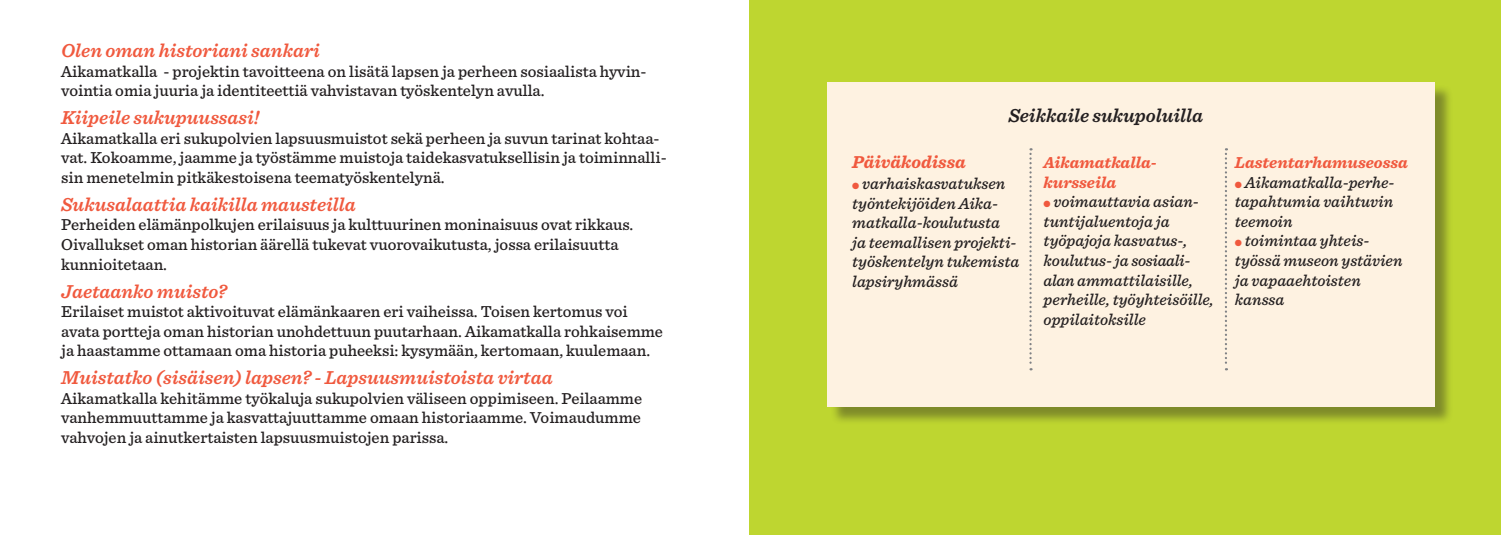
<style>
.page{position:relative;width:1501px;height:535px;background:#fff}
.page>*{position:absolute;margin:0;border:0;box-sizing:border-box;transform-origin:0 0}
.väliotsikko{font:italic 600 19.5px "Sentinel";color:#f0593e}
.väliotsikko-2{font:italic 600 19.5px "Sentinel";color:#231f20}
.t1{font:italic 700 18px "Sentinel";color:#f0593e}
.t2{font:500 16.5px/19.5px "Sentinel";color:#231f20}
.t3{font:italic 500 16.5px/19.5px "Sentinel";color:#231f20}
.t4{font:italic 700 16.5px/19.5px "Sentinel";color:#f0593e}
.s1{color:#f0593e}
</style>
<div class="page">
<div style="left:748px;top:0;width:752px;height:534px;background:#bed630"></div>
<div style="left:829px;top:84px;width:624px;height:341px;background:#231f20;opacity:.41"></div>
<div style="left:827px;top:82px;width:607px;height:324px;background:#fef2e1"></div>
<svg style="left:1029px;top:148px;width:2px;height:222px"></svg>
<svg style="left:1224px;top:148px;width:2px;height:222px"></svg>
<p class="väliotsikko" style="left:61px;top:36px;width:260px">Olen oman historiani sankari</p>
<p class="t2" style="left:61px;top:60px;width:586px">Aikamatkalla - projektin tavoitteena on lisätä lapsen ja perheen sosiaalista hyvin&shy;vointia omia juuria ja identiteettiä vahvistavan työskentelyn avulla.</p>
<p class="väliotsikko" style="left:61px;top:103px;width:200px">Kiipeile sukupuussasi!</p>
<p class="t2" style="left:61px;top:127px;width:607px">Aikamatkalla eri sukupolvien lapsuusmuistot sekä perheen ja suvun tarinat kohtaa&shy;vat. Kokoamme, jaamme ja työstämme muistoja taidekasvatuksellisin ja toiminnalli&shy;sin menetelmin pitkäkestoisena teematyöskentelynä.</p>
<p class="väliotsikko" style="left:61px;top:189px;width:296px">Sukusalaattia kaikilla mausteilla</p>
<p class="t2" style="left:61px;top:214px;width:573px">Perheiden elämänpolkujen erilaisuus ja kulttuurinen moninaisuus ovat rikkaus.<br>Oivallukset oman historian äärellä tukevat vuorovaikutusta, jossa erilaisuutta kunnioitetaan.</p>
<p class="väliotsikko" style="left:61px;top:276px;width:167px">Jaetaanko muisto?</p>
<p class="t2" style="left:61px;top:300px;width:603px">Erilaiset muistot aktivoituvat elämänkaaren eri vaiheissa. Toisen kertomus voi avata portteja oman historian unohdettuun puutarhaan. Aikamatkalla rohkaisemme ja haastamme ottamaan oma historia puheeksi: kysymään, kertomaan, kuulemaan.</p>
<p class="väliotsikko" style="left:61px;top:362px;width:493px">Muistatko (sisäisen) lapsen? - Lapsuusmuistoista virtaa</p>
<p class="t2" style="left:61px;top:387px;width:582px;text-align:justify">Aikamatkalla kehitämme työkaluja sukupolvien väliseen oppimiseen. Peilaamme vanhemmuuttamme ja kasvattajuuttamme omaan historiaamme. Voimaudumme vahvojen ja ainutkertaisten lapsuusmuistojen parissa.</p>
<p class="väliotsikko-2" style="left:1008px;top:101px;width:196px">Seikkaile sukupoluilla</p>
<p class="t1" style="left:852px;top:148px;width:115px">Päiväkodissa</p>
<p class="t3" style="left:852px;top:173px;width:168px"><span class="s1">●</span> varhaiskasvatuksen työntekijöiden Aika&shy;matkalla-koulutusta<br>ja teemallisen projekti&shy;työskentelyn tukemista lapsiryhmässä</p>
<p class="t4" style="left:1043px;top:152px;width:114px">Aikamatkalla&shy;kursseila</p>
<p class="t3" style="left:1043px;top:191px;width:172px"><span class="s1">●</span> voimauttavia asian&shy;tuntijaluentoja ja työpajoja kasvatus-, koulutus- ja sosiaali&shy;alan ammattilaisille, perheille, työyhteisöille, oppilaitoksille</p>
<p class="t4" style="left:1234px;top:152px;width:174px">Lastentarhamuseossa</p>
<p class="t3" style="left:1234px;top:171px;width:161px;text-align:justify"><span class="s1">●</span> Aikamatkalla-perhe&shy;tapahtumia vaihtuvin teemoin</p>
<p class="t3" style="left:1234px;top:230px;width:169px"><span class="s1">●</span> toimintaa yhteis&shy;työssä museon ystävien ja vapaaehtoisten kanssa</p>
</div>
